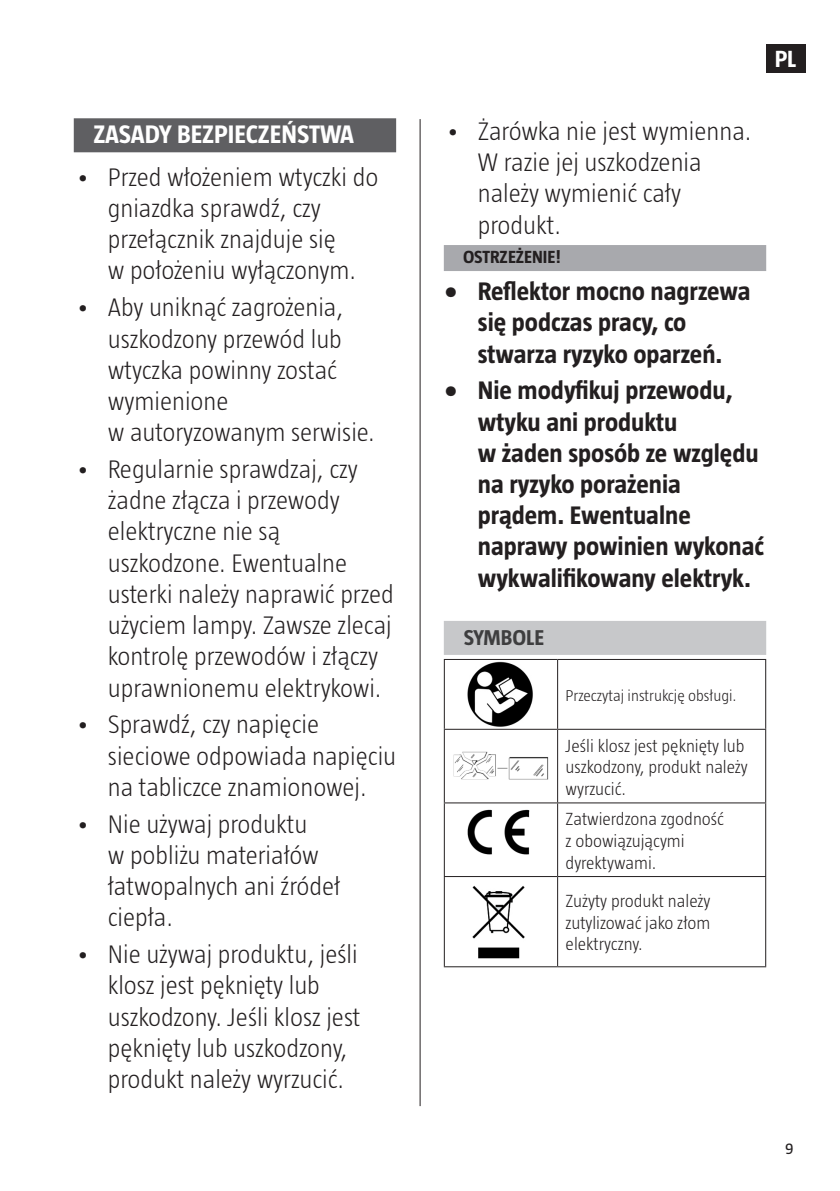
<style>
.page{position:relative;width:840px;height:1191px;background:#fff}
.page>*{position:absolute;margin:0;border:0;box-sizing:border-box;transform-origin:0 0}
.t1{font:300 26px/31.2px "Taz";color:#231f20}
.t2{font:700 26px/31.2px "Taz";color:#231f20}
.t3{font:700 26px "Taz";color:#fff}
.t4{font:700 24px "Taz";color:#fff}
.t5{font:700 22px "Taz";color:#3e3e3f}
.t6{font:300 18px/21.6px "Taz";color:#231f20}
.t7{font:700 18px "Taz";color:#231f20}
.t8{font:300 16px "Taz";color:#231f20}
.t9{font:16px "Taz";color:#231f20}
</style>
<div class="page">
<div style="left:765px;top:44px;width:39px;height:28px;background:#231f20"></div>
<hr style="left:419px;top:119px;width:1px;height:987px;background:#231f20">
<div style="left:74px;top:118px;width:322px;height:34px;background:#5f5f62"></div>
<div style="left:443px;top:245px;width:322px;height:26px;background:#a8a9ad"></div>
<div style="left:443px;top:621px;width:322px;height:34px;background:#c7c8ca"></div>
<hr style="left:443px;top:730px;width:1px;height:72px;background:#231f20">
<hr style="left:557px;top:730px;width:1px;height:72px;background:#231f20">
<hr style="left:764px;top:730px;width:1px;height:72px;background:#231f20">
<hr style="left:443px;top:802px;width:114px;height:1px;background:#231f20">
<hr style="left:443px;top:803px;width:1px;height:73px;background:#231f20">
<hr style="left:557px;top:802px;width:208px;height:1px;background:#231f20">
<hr style="left:557px;top:803px;width:1px;height:73px;background:#231f20">
<hr style="left:764px;top:803px;width:1px;height:73px;background:#231f20">
<hr style="left:443px;top:876px;width:114px;height:1px;background:#231f20">
<hr style="left:443px;top:877px;width:1px;height:89px;background:#231f20">
<hr style="left:557px;top:876px;width:208px;height:1px;background:#231f20">
<hr style="left:557px;top:877px;width:1px;height:89px;background:#231f20">
<hr style="left:764px;top:877px;width:1px;height:89px;background:#231f20">
<hr style="left:443px;top:966px;width:114px;height:1px;background:#231f20">
<hr style="left:557px;top:966px;width:208px;height:1px;background:#231f20">
<hr style="left:443px;top:659px;width:114px;height:1px;background:#231f20">
<hr style="left:443px;top:660px;width:1px;height:69px;background:#231f20">
<hr style="left:557px;top:659px;width:208px;height:1px;background:#231f20">
<hr style="left:557px;top:660px;width:1px;height:69px;background:#231f20">
<hr style="left:764px;top:660px;width:1px;height:69px;background:#231f20">
<hr style="left:443px;top:729px;width:114px;height:1px;background:#231f20">
<hr style="left:557px;top:729px;width:208px;height:1px;background:#231f20">
<img style="left:467px;top:661px;width:66px;height:66px">
<img style="left:453px;top:751px;width:96px;height:29px">
<img style="left:467px;top:809px;width:63px;height:46px">
<img style="left:472px;top:885px;width:53px;height:74px">
<p class="t3" style="left:94px;top:120px;width:262px">ZASADY BEZPIECZEŃSTWA</p>
<p class="t1" style="left:108px;top:161px;width:272px;text-indent:-32px">• Przed włożeniem wtyczki do gniazdka sprawdź, czy przełącznik znajduje się<br>w położeniu wyłączonym.</p>
<p class="t1" style="left:108px;top:292px;width:268px;text-indent:-32px">• Aby uniknąć zagrożenia, uszkodzony przewód lub wtyczka powinny zostać wymienione<br>w autoryzowanym serwisie.</p>
<p class="t1" style="left:108px;top:453px;width:287px;text-indent:-32px">• Regularnie sprawdzaj, czy żadne złącza i przewody elektryczne nie są uszkodzone. Ewentualne usterki należy naprawić przed użyciem lampy. Zawsze zlecaj kontrolę przewodów i złączy uprawnionemu elektrykowi.</p>
<p class="t1" style="left:108px;top:708px;width:290px;text-indent:-32px">• Sprawdź, czy napięcie sieciowe odpowiada napięciu na tabliczce znamionowej.</p>
<p class="t1" style="left:108px;top:808px;width:234px;text-indent:-32px">• Nie używaj produktu<br>w pobliżu materiałów łatwopalnych ani źródeł ciepła.</p>
<p class="t1" style="left:108px;top:938px;width:254px;text-indent:-32px">• Nie używaj produktu, jeśli klosz jest pęknięty lub uszkodzony. Jeśli klosz jest pęknięty lub uszkodzony, produkt należy wyrzucić.</p>
<p class="t4" style="left:774px;top:45px;width:23px">PL</p>
<p class="t1" style="left:477px;top:115px;width:275px;text-indent:-32px">• Żarówka nie jest wymienna.<br>W razie jej uszkodzenia należy wymienić cały produkt.</p>
<p class="t7" style="left:463px;top:247px;width:99px">OSTRZEŻENIE!</p>
<p class="t2" style="left:477px;top:275px;width:274px;text-indent:-34px">• Reflektor mocno nagrzewa się podczas pracy, co stwarza ryzyko oparzeń.</p>
<p class="t2" style="left:477px;top:375px;width:287px;text-indent:-34px">• Nie modyfikuj przewodu, wtyku ani produktu<br>w żaden sposób ze względu na ryzyko porażenia prądem. Ewentualne naprawy powinien wykonać wykwalifikowany elektryk.</p>
<p class="t5" style="left:463px;top:625px;width:82px">SYMBOLE</p>
<p class="t8" style="left:565px;top:686px;width:172px">Przeczytaj instrukcję obsługi.</p>
<p class="t6" style="left:565px;top:734px;width:183px">Jeśli klosz jest pęknięty lub uszkodzony, produkt należy wyrzucić.</p>
<p class="t6" style="left:565px;top:808px;width:160px">Zatwierdzona zgodność z obowiązującymi dyrektywami.</p>
<p class="t6" style="left:565px;top:890px;width:146px;text-align:justify">Zużyty produkt należy zutylizować jako złom elektryczny.</p>
<p class="t9" style="left:784px;top:1139px;width:10px">9</p>
</div>
